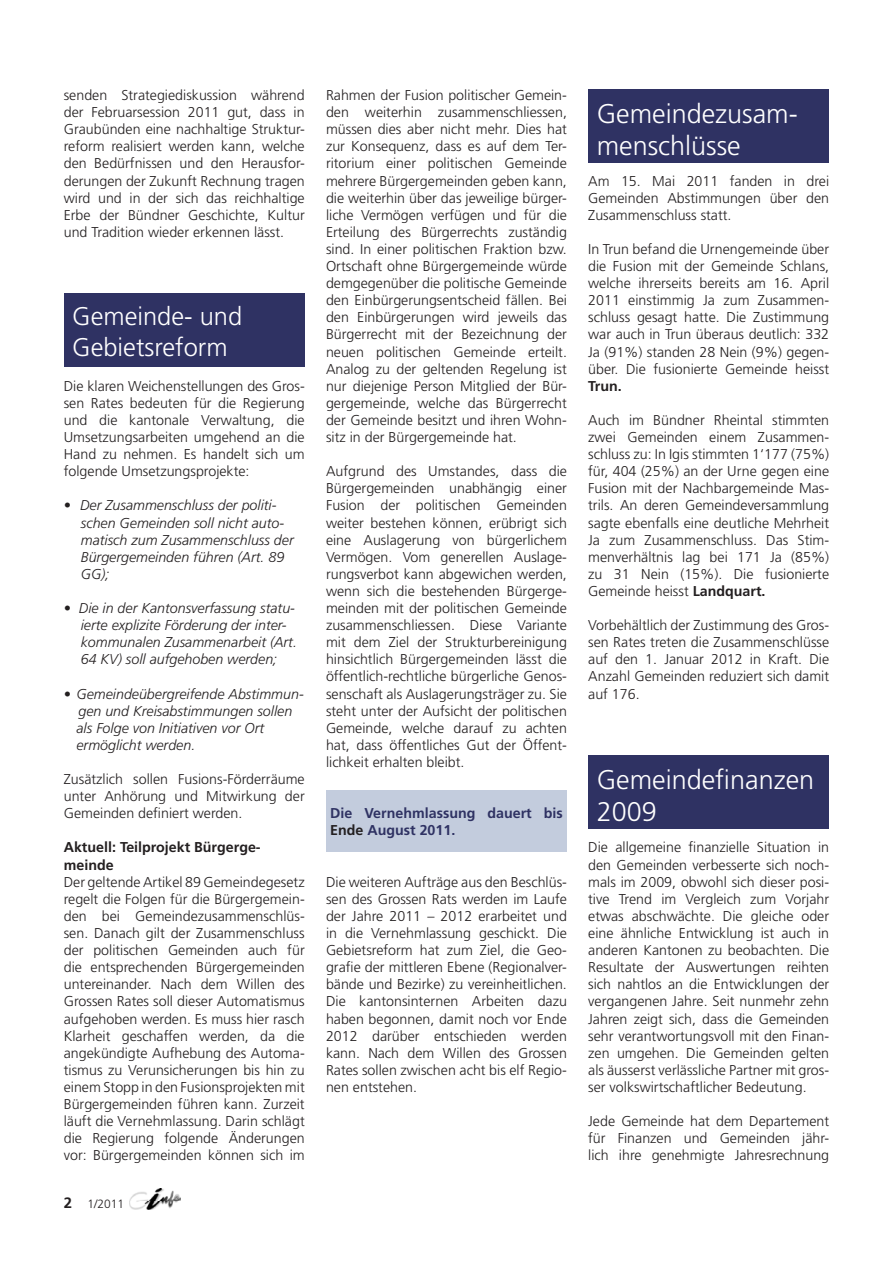
<style>
.page{position:relative;width:893px;height:1263px;background:#fff}
.page>*{position:absolute;margin:0;border:0;box-sizing:border-box;transform-origin:0 0}
.t1{font:300 27px/32.4px "Frutiger";color:#fff}
.t2{font:300 25.5px/30.6px "Frutiger";color:#fff}
.t3{font:300 14.25px/17.1px "Frutiger";color:#231f20;text-align:justify}
.t4{font:italic 300 14.25px/17.1px "Frutiger";color:#231f20}
.t5{font:700 14.25px/17.1px "Frutiger";color:#2f3263}
.t6{font:700 14.25px/17.1px "Frutiger";color:#231f20}
.t7{font:300 12px "Frutiger";color:#231f20}
.s1{font-weight:700;font-size:15px}
.s2{color:#231f20}
.s3{font-weight:700}
</style>
<div class="page">
<div style="left:326px;top:790px;width:241px;height:61px;background:#c3ccdd"></div>
<img style="left:130px;top:1188px;width:51px;height:21px">
<div style="left:588px;top:89px;width:241px;height:73px;background:#2f3263"></div>
<div style="left:64px;top:293px;width:241px;height:74px;background:#2f3263"></div>
<div style="left:588px;top:755px;width:241px;height:74px;background:#2f3263"></div>
<p class="t3" style="left:64px;top:87px;width:242px">senden Strategiediskussion während der Februarsession 2011 gut, dass in Graubünden eine nachhaltige Struktur&shy;reform realisiert werden kann, welche den Bedürfnissen und den Herausfor&shy;derungen der Zukunft Rechnung tragen wird und in der sich das reichhaltige Erbe der Bündner Geschichte, Kultur und Tradition wieder erkennen lässt.</p>
<p class="t2" style="left:72px;top:301px;width:172px">Gemeinde- und<br>Gebietsreform</p>
<p class="t3" style="left:64px;top:377px;width:242px">Die klaren Weichenstellungen des Gros&shy;sen Rates bedeuten für die Regierung und die kantonale Verwaltung, die Umsetzungsarbeiten umgehend an die Hand zu nehmen. Es handelt sich um folgende Umsetzungsprojekte:</p>
<p class="t4" style="left:81px;top:497px;width:214px;text-indent:-17px">• Der Zusammenschluss der politi&shy;schen Gemeinden soll nicht auto&shy;matisch zum Zusammenschluss der<br>Bürgergemeinden führen (Art. 89<br>GG);</p>
<p class="t4" style="left:81px;top:600px;width:218px;text-indent:-17px">• Die in der Kantonsverfassung statu&shy;ierte explizite Förderung der inter&shy;kommunalen Zusammenarbeit (Art.<br>64 KV) soll aufgehoben werden;</p>
<p class="t4" style="left:64px;top:685px;width:241px">• Gemeindeübergreifende Abstimmun-</p>
<p class="t4" style="left:77px;top:702px;width:217px">gen und Kreisabstimmungen sollen als Folge von Initiativen vor Ort ermöglicht werden.</p>
<p class="t3" style="left:64px;top:771px;width:242px">Zusätzlich sollen Fusions-Förderräume unter Anhörung und Mitwirkung der Gemeinden definiert werden.</p>
<p class="t6" style="left:64px;top:839px;width:198px">Aktuell: Teilprojekt Bürgerge&shy;meinde</p>
<p class="t3" style="left:64px;top:873px;width:242px">Der geltende Artikel 89 Gemeindegesetz regelt die Folgen für die Bürgergemein&shy;den bei Gemeindezusammenschlüs&shy;sen. Danach gilt der Zusammenschluss der politischen Gemeinden auch für die entsprechenden Bürgergemeinden untereinander. Nach dem Willen des Grossen Rates soll dieser Automatismus aufgehoben werden. Es muss hier rasch Klarheit geschaffen werden, da die angekündigte Aufhebung des Automa&shy;tismus zu Verunsicherungen bis hin zu einem Stopp in den Fusionsprojekten mit Bürgergemeinden führen kann. Zurzeit läuft die Vernehmlassung. Darin schlägt die Regierung folgende Änderungen vor: Bürgergemeinden können sich im</p>
<p class="t7" style="left:64px;top:1197px;width:62px"><span class="s1">2</span> 1/2011</p>
<p class="t3" style="left:326px;top:87px;width:242px">Rahmen der Fusion politischer Gemein&shy;den weiterhin zusammenschliessen, müssen dies aber nicht mehr. Dies hat zur Konsequenz, dass es auf dem Ter&shy;ritorium einer politischen Gemeinde mehrere Bürgergemeinden geben kann, die weiterhin über das jeweilige bürger&shy;liche Vermögen verfügen und für die Erteilung des Bürgerrechts zuständig sind. In einer politischen Fraktion bzw.<br>Ortschaft ohne Bürgergemeinde würde demgegenüber die politische Gemeinde den Einbürgerungsentscheid fällen. Bei den Einbürgerungen wird jeweils das Bürgerrecht mit der Bezeichnung der neuen politischen Gemeinde erteilt.<br>Analog zu der geltenden Regelung ist nur diejenige Person Mitglied der Bür&shy;gergemeinde, welche das Bürgerrecht der Gemeinde besitzt und ihren Wohn&shy;sitz in der Bürgergemeinde hat.</p>
<p class="t3" style="left:326px;top:463px;width:242px">Aufgrund des Umstandes, dass die Bürgergemeinden unabhängig einer Fusion der politischen Gemeinden weiter bestehen können, erübrigt sich eine Auslagerung von bürgerlichem Vermögen. Vom generellen Auslage&shy;rungsverbot kann abgewichen werden, wenn sich die bestehenden Bürgerge&shy;meinden mit der politischen Gemeinde zusammenschliessen. Diese Variante mit dem Ziel der Strukturbereinigung hinsichtlich Bürgergemeinden lässt die öffentlich-rechtliche bürgerliche Genos&shy;senschaft als Auslagerungsträger zu. Sie steht unter der Aufsicht der politischen Gemeinde, welche darauf zu achten hat, dass öffentliches Gut der Öffent&shy;lichkeit erhalten bleibt.</p>
<p class="t5" style="left:330px;top:805px;width:234px">Die Vernehmlassung dauert bis<br><span class="s2">Ende</span> August 2011.</p>
<p class="t3" style="left:326px;top:873px;width:242px">Die weiteren Aufträge aus den Beschlüs&shy;sen des Grossen Rats werden im Laufe der Jahre 2011 – 2012 erarbeitet und in die Vernehmlassung geschickt. Die Gebietsreform hat zum Ziel, die Geo&shy;grafie der mittleren Ebene (Regionalver&shy;bände und Bezirke) zu vereinheitlichen.<br>Die kantonsinternen Arbeiten dazu haben begonnen, damit noch vor Ende 2012 darüber entschieden werden kann. Nach dem Willen des Grossen Rates sollen zwischen acht bis elf Regio&shy;nen entstehen.</p>
<p class="t1" style="left:597px;top:98px;width:202px">Gemeindezusam&shy;menschlüsse</p>
<p class="t3" style="left:588px;top:172px;width:242px">Am 15. Mai 2011 fanden in drei Gemeinden Abstimmungen über den Zusammenschluss statt.</p>
<p class="t3" style="left:588px;top:241px;width:242px">In Trun befand die Urnengemeinde über die Fusion mit der Gemeinde Schlans, welche ihrerseits bereits am 16. April 2011 einstimmig Ja zum Zusammen&shy;schluss gesagt hatte. Die Zustimmung war auch in Trun überaus deutlich: 332<br>Ja (91%) standen 28 Nein (9%) gegen&shy;über. Die fusionierte Gemeinde heisst <span class="s3">Trun.</span></p>
<p class="t3" style="left:588px;top:412px;width:242px">Auch im Bündner Rheintal stimmten zwei Gemeinden einem Zusammen&shy;schluss zu: In Igis stimmten 1‘177 (75%) für, 404 (25%) an der Urne gegen eine Fusion mit der Nachbargemeinde Mas&shy;trils. An deren Gemeindeversammlung sagte ebenfalls eine deutliche Mehrheit Ja zum Zusammenschluss. Das Stim&shy;menverhältnis lag bei 171 Ja (85%) zu 31 Nein (15%). Die fusionierte Gemeinde heisst <span class="s3">Landquart.</span></p>
<p class="t3" style="left:588px;top:617px;width:242px">Vorbehältlich der Zustimmung des Gros&shy;sen Rates treten die Zusammenschlüsse auf den 1. Januar 2012 in Kraft. Die Anzahl Gemeinden reduziert sich damit auf 176.</p>
<p class="t1" style="left:597px;top:764px;width:219px">Gemeindefinanzen<br>2009</p>
<p class="t3" style="left:588px;top:839px;width:242px">Die allgemeine finanzielle Situation in den Gemeinden verbesserte sich noch&shy;mals im 2009, obwohl sich dieser posi&shy;tive Trend im Vergleich zum Vorjahr etwas abschwächte. Die gleiche oder eine ähnliche Entwicklung ist auch in anderen Kantonen zu beobachten. Die Resultate der Auswertungen reihten sich nahtlos an die Entwicklungen der vergangenen Jahre. Seit nunmehr zehn Jahren zeigt sich, dass die Gemeinden sehr verantwortungsvoll mit den Finan&shy;zen umgehen. Die Gemeinden gelten als äusserst verlässliche Partner mit gros&shy;ser volkswirtschaftlicher Bedeutung.</p>
<p class="t3" style="left:588px;top:1113px;width:242px">Jede Gemeinde hat dem Departement für Finanzen und Gemeinden jähr&shy;lich ihre genehmigte Jahresrechnung</p>
</div>
